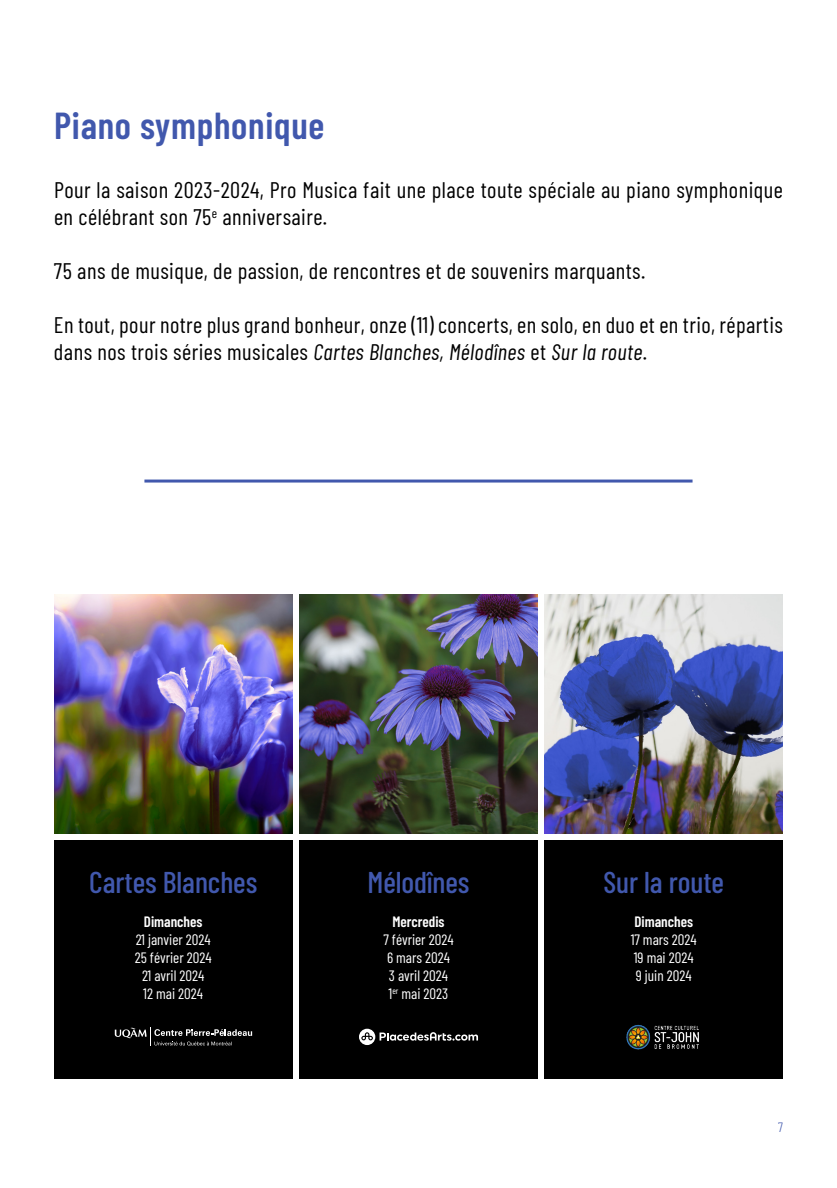
<style>
.page{position:relative;width:837px;height:1188px;background:#fff}
.page>*{position:absolute;margin:0;border:0;box-sizing:border-box;transform-origin:0 0}
.t1{font:600 37.5px "Barlow Condensed";letter-spacing:.02em;color:#4158ad}
.t2{font:500 30px "Barlow Condensed";color:#4158ad}
.t3{font:22.5px/27px "Barlow Condensed";letter-spacing:.02em;color:#000}
.t4{font:15px/18px "Barlow Condensed";color:#fff}
.t5{font:600 15px "Barlow Condensed";color:#fff}
.t6{font:300 13.5px "Barlow Condensed";color:#4158ad}
.s1{font-style:italic}
</style>
<div class="page">
<img style="left:54px;top:595px;width:238px;height:238px">
<img style="left:299px;top:595px;width:239px;height:238px">
<img style="left:544px;top:595px;width:239px;height:238px">
<div style="left:54px;top:840px;width:238px;height:238px;background:#000"></div>
<div style="left:299px;top:840px;width:239px;height:238px;background:#000"></div>
<div style="left:544px;top:840px;width:239px;height:238px;background:#000"></div>
<svg style="left:115px;top:1028px;width:137px;height:18px"></svg>
<svg style="left:359px;top:1029px;width:119px;height:16px"></svg>
<img style="left:626px;top:1024px;width:73px;height:26px">
<hr style="left:144px;top:480px;width:549px;height:3px;background:#4158ad">
<h1 class="t1" style="left:54px;top:99px;width:272px">Piano symphonique</h1>
<p class="t3" style="left:54px;top:175px;width:731px">Pour la saison 2023-2024, Pro Musica fait une place toute spéciale au piano symphonique en célébrant son 75<sup>e</sup> anniversaire.</p>
<p class="t3" style="left:54px;top:256px;width:593px">75 ans de musique, de passion, de rencontres et de souvenirs marquants.</p>
<p class="t3" style="left:54px;top:310px;width:731px">En tout, pour notre plus grand bonheur, onze (11) concerts, en solo, en duo et en trio, répartis dans nos trois séries musicales <span class="s1">Cartes Blanches, Mélodînes</span> et <span class="s1">Sur la route</span>.</p>
<h2 class="t2" style="left:89px;top:861px;width:170px">Cartes Blanches</h2>
<p class="t5" style="left:144px;top:911px;width:60px">Dimanches</p>
<p class="t4" style="left:135px;top:930px;width:78px;text-align:center">21 janvier 2024<br>25 février 2024<br>21 avril 2024<br>12 mai 2024</p>
<h2 class="t2" style="left:367px;top:861px;width:104px">Mélodînes</h2>
<p class="t5" style="left:392px;top:911px;width:54px">Mercredis</p>
<p class="t4" style="left:383px;top:930px;width:72px">7 février 2024<br>6 mars 2024<br>3 avril 2024<br>1<sup>er</sup> mai 2023</p>
<h2 class="t2" style="left:603px;top:861px;width:122px">Sur la route</h2>
<p class="t5" style="left:634px;top:911px;width:60px">Dimanches</p>
<p class="t4" style="left:631px;top:930px;width:68px">17 mars 2024<br>19 mai 2024<br>9 juin 2024</p>
<p class="t6" style="left:778px;top:1118px;width:6px">7</p>
</div>
